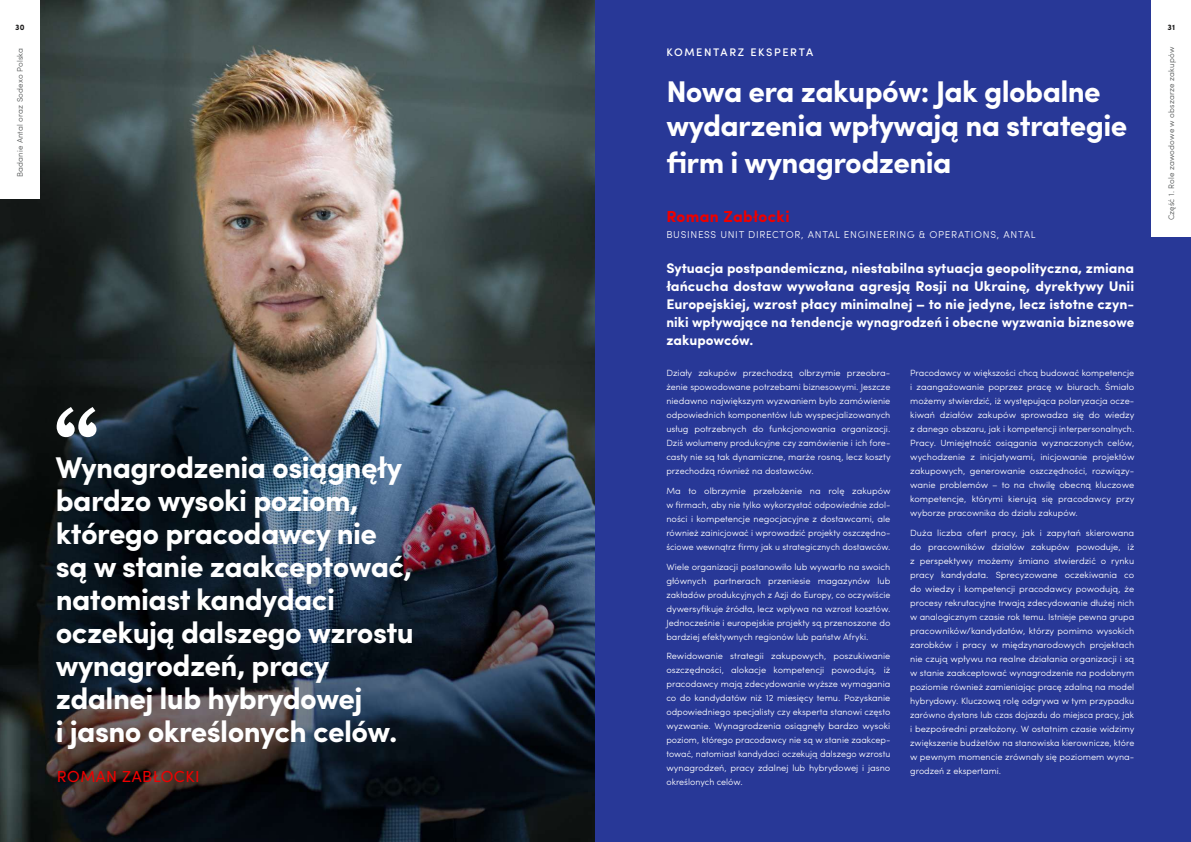
<style>
.page{position:relative;width:1191px;height:842px;background:#fff}
.page>*{position:absolute;margin:0;border:0;box-sizing:border-box;transform-origin:0 0}
.t1{font:700 30px/33px "Sofia Pro";letter-spacing:-.02em;color:#fff}
.t2{font:700 16px "Sofia Pro";letter-spacing:.02em;color:#e00}
.t3{font:16px "Sofia Pro";letter-spacing:.03em;color:#e00}
.t4{font:700 14px/18px "Sofia Pro";color:#fff;text-align:justify}
.t5{font:500 11px "Sofia Pro";letter-spacing:.15em;color:#fff}
.t6{font:300 10px "Sofia Pro";letter-spacing:.07em;color:#fff}
.t7{font:300 9px/14px "Sofia Pro";color:#fff;text-align:justify}
.t8{font:300 8px "Sofia Pro";letter-spacing:.02em;color:#535555}
.t9{font:700 8px "Sofia Pro";color:#181717}
</style>
<div class="page">
<img style="left:0;top:0;width:595px;height:842px">
<div style="left:595px;top:0;width:596px;height:842px;background:#283897"></div>
<div style="left:1151px;top:0;width:40px;height:237px;background:#fff"></div>
<svg style="left:57px;top:407px;width:39px;height:30px"></svg>
<div style="left:0;top:0;width:40px;height:198px;background:#fff"></div>
<p class="t9" style="left:15px;top:21px;width:11px">30</p>
<p class="t9" style="left:1167px;top:21px;width:9px">31</p>
<p class="t8" style="left:1165px;top:220px;width:175px;rotate:-90deg">Część 1. Role zawodowe w obszarze zakupów</p>
<p class="t5" style="left:666px;top:44px;width:148px">KOMENTARZ EKSPERTA</p>
<h1 class="t1" style="left:666px;top:72px;width:462px;line-height:34px">Nowa era zakupów: Jak globalne wydarzenia wpływają na strategie</h1>
<h1 class="t1" style="left:666px;top:144px;width:287px">firm i wynagrodzenia</h1>
<h2 class="t2" style="left:666px;top:204px;width:125px">Roman Zabłocki</h2>
<p class="t6" style="left:666px;top:227px;width:371px">BUSINESS UNIT DIRECTOR, ANTAL ENGINEERING &amp; OPERATIONS, ANTAL</p>
<p class="t4" style="left:666px;top:258px;width:469px">Sytuacja postpandemiczna, niestabilna sytuacja geopolityczna, zmiana łańcucha dostaw wywołana agresją Rosji na Ukrainę, dyrektywy Unii Europejskiej, wzrost płacy minimalnej – to nie jedyne, lecz istotne czyn&shy;niki wpływające na tendencje wynagrodzeń i obecne wyzwania biznesowe zakupowców.</p>
<p class="t7" style="left:666px;top:365px;width:226px">Działy zakupów przechodzą olbrzymie przeobra&shy;żenie spowodowane potrzebami biznesowymi. Jeszcze niedawno największym wyzwaniem było zamówienie odpowiednich komponentów lub wyspecjalizowanych usług potrzebnych do funkcjonowania organizacji.<br>Dziś wolumeny produkcyjne czy zamówienie i ich fore&shy;casty nie są tak dynamiczne, marże rosną, lecz koszty przechodzą również na dostawców.</p>
<p class="t7" style="left:666px;top:483px;width:226px">Ma to olbrzymie przełożenie na rolę zakupów w firmach, aby nie tylko wykorzystać odpowiednie zdol&shy;ności i kompetencje negocjacyjne z dostawcami, ale również zainicjować i wprowadzić projekty oszczędno&shy;ściowe wewnątrz firmy jak u strategicznych dostawców.</p>
<p class="t7" style="left:666px;top:559px;width:225px">Wiele organizacji postanowiło lub wywarło na swoich głównych partnerach przeniesie magazynów lub zakładów produkcyjnych z Azji do Europy, co oczywiście dywersyfikuje źródła, lecz wpływa na wzrost kosztów.<br>Jednocześnie i europejskie projekty są przenoszone do bardziej efektywnych regionów lub państw Afryki.</p>
<p class="t7" style="left:666px;top:648px;width:225px">Rewidowanie strategii zakupowych, poszukiwanie oszczędności, alokacje kompetencji powodują, iż pracodawcy mają zdecydowanie wyższe wymagania co do kandydatów niż 12 miesięcy temu. Pozyskanie odpowiedniego specjalisty czy eksperta stanowi często wyzwanie. Wynagrodzenia osiągnęły bardzo wysoki poziom, którego pracodawcy nie są w stanie zaakcep&shy;tować, natomiast kandydaci oczekują dalszego wzrostu wynagrodzeń, pracy zdalnej lub hybrydowej i jasno określonych celów.</p>
<p class="t8" style="left:14px;top:177px;width:131px;rotate:-90deg">Badanie Antal oraz Sodexo Polska</p>
<p class="t7" style="left:910px;top:365px;width:226px">Pracodawcy w większości chcą budować kompetencje i zaangażowanie poprzez pracę w biurach. Śmiało możemy stwierdzić, iż występująca polaryzacja ocze&shy;kiwań działów zakupów sprowadza się do wiedzy z danego obszaru, jak i kompetencji interpersonalnych.<br>Pracy. Umiejętność osiągania wyznaczonych celów, wychodzenie z inicjatywami, inicjowanie projektów zakupowych, generowanie oszczędności, rozwiązy&shy;wanie problemów – to na chwilę obecną kluczowe kompetencje, którymi kierują się pracodawcy przy wyborze pracownika do działu zakupów.</p>
<p class="t7" style="left:910px;top:525px;width:226px">Duża liczba ofert pracy, jak i zapytań skierowana do pracowników działów zakupów powoduje, iż z perspektywy możemy śmiano stwierdzić o rynku pracy kandydata. Sprecyzowane oczekiwania co do wiedzy i kompetencji pracodawcy powodują, że procesy rekrutacyjne trwają zdecydowanie dłużej nich w analogicznym czasie rok temu. Istnieje pewna grupa pracowników/kandydatów, którzy pomimo wysokich zarobków i pracy w międzynarodowych projektach nie czują wpływu na realne działania organizacji i są w stanie zaakceptować wynagrodzenie na podobnym poziomie również zamieniając pracę zdalną na model hybrydowy. Kluczową rolę odgrywa w tym przypadku zarówno dystans lub czas dojazdu do miejsca pracy, jak i bezpośredni przełożony. W ostatnim czasie widzimy zwiększenie budżetów na stanowiska kierownicze, które w pewnym momencie zrównały się poziomem wyna&shy;grodzeń z ekspertami.</p>
<h1 class="t1" style="left:56px;top:449px;width:360px">Wynagrodzenia osiągnęły bardzo wysoki poziom, którego pracodawcy nie są w stanie zaakceptować, natomiast kandydaci oczekują dalszego wzrostu wynagrodzeń, pracy zdalnej lub hybrydowej<br>i jasno określonych celów.</h1>
<h2 class="t3" style="left:57px;top:765px;width:144px">ROMAN ZABŁOCKI</h2>
</div>
